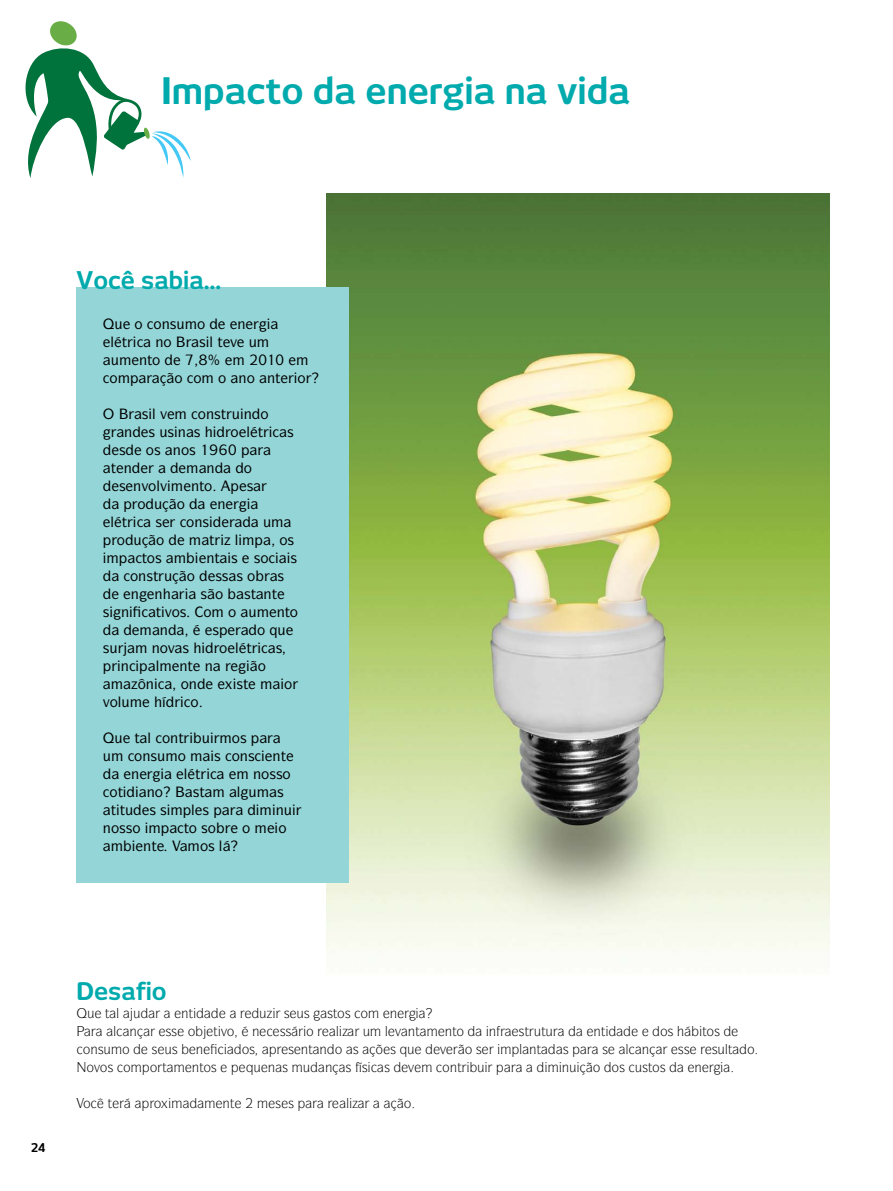
<style>
.page{position:relative;width:893px;height:1191px;background:#fff}
.page>*{position:absolute;margin:0;border:0;box-sizing:border-box;transform-origin:0 0}
.t1{font:700 36px "New June";color:#00aaad}
.t2{font:700 24px "New June";color:#00aaad}
.t3{font:500 14.25px/18px "Itc Symbol";color:#000}
.t4{font:13.5px "Itc Symbol";color:#000}
.t5{font:700 12px "New June";color:#000}
</style>
<div class="page">
<img style="left:326px;top:193px;width:503px;height:759px">
<div style="left:77px;top:287px;width:272px;height:595px;background:#94d6d8"></div>
<svg style="left:25px;top:21px;width:166px;height:157px"></svg>
<h1 class="t1" style="left:162px;top:70px;width:470px">Impacto da energia na vida</h1>
<h2 class="t2" style="left:77px;top:266px;width:146px">Você sabia…</h2>
<p class="t3" style="left:115px;top:314px;width:92px">◆ □ □■▲◆ □</p>
<p class="t3" style="left:237px;top:314px;width:10px">■</p>
<p class="t3" style="left:199px;top:332px;width:59px">▲● ▼❖ ◆</p>
<p class="t3" style="left:109px;top:350px;width:52px">◆ ■▼□ □</p>
<p class="t3" style="left:174px;top:368px;width:133px">□ □ □ ■□ ■▼ □</p>
<p class="t3" style="left:142px;top:404px;width:27px">▲ ● ❖</p>
<p class="t3" style="left:198px;top:404px;width:72px">□■▲▼ ◆■ □</p>
<p class="t3" style="left:124px;top:422px;width:78px">■ ▲ ◆▲■▲</p>
<p class="t3" style="left:231px;top:422px;width:34px">□●▼</p>
<p class="t3" style="left:119px;top:440px;width:78px">▲ □▲ ■□▲</p>
<p class="t3" style="left:119px;top:476px;width:50px">▲ ■❖□●❖</p>
<p class="t3" style="left:191px;top:476px;width:23px">■▼□</p>
<p class="t3" style="left:137px;top:494px;width:49px">□◆ □</p>
<p class="t3" style="left:217px;top:494px;width:10px">■</p>
<p class="t3" style="left:155px;top:512px;width:55px">▲ □■▲</p>
<p class="t3" style="left:117px;top:530px;width:49px">□◆ □</p>
<p class="t3" style="left:142px;top:548px;width:21px">▼□▲</p>
<p class="t3" style="left:206px;top:548px;width:64px">■▼ ▲ ▲□</p>
<p class="t3" style="left:130px;top:566px;width:66px">□■▲▼ ◆ □</p>
<p class="t3" style="left:215px;top:566px;width:42px">▲▲ ▲ □</p>
<p class="t3" style="left:244px;top:584px;width:34px">▲▼ ■▼</p>
<p class="t3" style="left:156px;top:602px;width:102px">▼ ❖□▲ □ □ ◆</p>
<p class="t3" style="left:277px;top:602px;width:23px">■▼□</p>
<p class="t3" style="left:160px;top:620px;width:10px">■</p>
<p class="t3" style="left:257px;top:620px;width:30px">□ ❑◆</p>
<p class="t3" style="left:152px;top:638px;width:39px">■□❖ ▲</p>
<p class="t3" style="left:219px;top:638px;width:34px">□●▼</p>
<p class="t3" style="left:179px;top:656px;width:35px">■▼ ■</p>
<p class="t3" style="left:146px;top:674px;width:53px">■ □■</p>
<p class="t3" style="left:103px;top:692px;width:28px">❖□●◆</p>
<p class="t3" style="left:115px;top:728px;width:71px">◆ ▼ ● □■▼</p>
<p class="t3" style="left:202px;top:728px;width:46px">◆ □▲</p>
<p class="t3" style="left:103px;top:746px;width:85px">◆ □■▲◆ □</p>
<p class="t3" style="left:214px;top:746px;width:42px">▲ □■▲</p>
<p class="t3" style="left:131px;top:764px;width:10px">■</p>
<p class="t3" style="left:253px;top:764px;width:39px">■□▲▲□</p>
<p class="t3" style="left:111px;top:800px;width:57px">▼▼◆ ▲ ▲</p>
<p class="t3" style="left:103px;top:818px;width:39px">■□▲▲□</p>
<p class="t3" style="left:184px;top:818px;width:34px">▼□ ▲□</p>
<p class="t3" style="left:200px;top:836px;width:24px">□▲ ●</p>
<p class="t5" style="left:31px;top:1140px;width:16px">24</p>
<h2 class="t2" style="left:77px;top:977px;width:92px">Desafio</h2>
<p class="t4" style="left:87px;top:1005px;width:55px">◆ ▼ ● ◆</p>
<p class="t4" style="left:259px;top:1005px;width:52px">◆ ▲ ◆▲</p>
<p class="t4" style="left:327px;top:1005px;width:43px">▲▼□▲ □</p>
<p class="t4" style="left:390px;top:1005px;width:9px">■</p>
<p class="t4" style="left:165px;top:1023px;width:31px">▲▲ □</p>
<p class="t4" style="left:213px;top:1023px;width:23px">▼❖□</p>
<p class="t4" style="left:252px;top:1023px;width:63px">■ ▲▲□</p>
<p class="t4" style="left:336px;top:1023px;width:85px">● ◆ ●❖■▼</p>
<p class="t4" style="left:445px;top:1023px;width:21px">■▼□</p>
<p class="t4" style="left:489px;top:1023px;width:66px">■ ▲▼ ◆▼◆</p>
<p class="t4" style="left:702px;top:1023px;width:19px">▼□▲</p>
<p class="t4" style="left:83px;top:1041px;width:48px">□■▲◆ □</p>
<p class="t4" style="left:152px;top:1041px;width:28px">▲ ◆▲</p>
<p class="t4" style="left:196px;top:1041px;width:9px">■</p>
<p class="t4" style="left:288px;top:1041px;width:72px">▲■▼■□ ▲</p>
<p class="t4" style="left:390px;top:1041px;width:26px">▲ ❑◆</p>
<p class="t4" style="left:440px;top:1041px;width:44px">❖ □ ▲</p>
<p class="t4" style="left:519px;top:1041px;width:24px">● ■▼</p>
<p class="t4" style="left:602px;top:1041px;width:49px">▲ ● ■</p>
<p class="t4" style="left:712px;top:1041px;width:45px">▲◆●▼ □</p>
<p class="t4" style="left:87px;top:1059px;width:46px">□❖□▲ □</p>
<p class="t4" style="left:192px;top:1059px;width:27px">■▼□▲</p>
<p class="t4" style="left:246px;top:1059px;width:146px">❑◆■▲ ◆ ■ ▲ ▲ ▲</p>
<p class="t4" style="left:408px;top:1059px;width:78px">❖ □■▼ ◆</p>
<p class="t4" style="left:562px;top:1059px;width:106px">■◆ □ □▲ ◆▲▼□▲</p>
<p class="t4" style="left:694px;top:1059px;width:9px">■</p>
<p class="t4" style="left:346px;top:1095px;width:5px">●</p>
</div>
